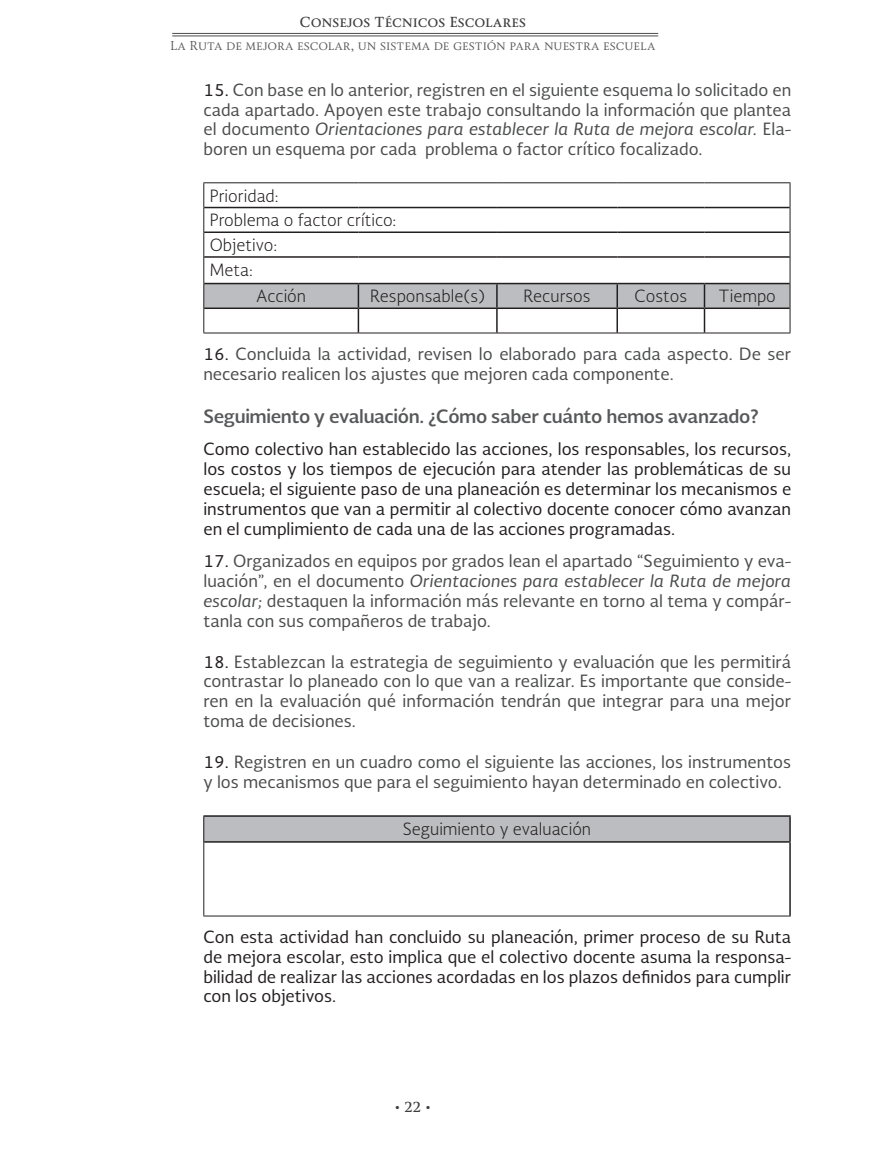
<style>
.page{position:relative;width:872px;height:1149px;background:#fff}
.page>*{position:absolute;margin:0;border:0;box-sizing:border-box;transform-origin:0 0}
.t1{font:700 18px "Soberana Sans";letter-spacing:-.02em;color:#57585a}
.t2{font:16.5px/19.8px "Soberana Sans";color:#4b4c4d;text-align:justify}
.t3{font:16.5px/19.8px "Soberana Sans";color:#231f20;text-align:justify}
.t4{font:300 16.5px/24.8px "Soberana Sans";color:#231f20}
.t5{font:700 13.5px "Soberana Titular";color:#3e3e3f}
.t6{font:13.5px "Soberana Sans";color:#3e3e3f}
.t7{font:12px "Soberana Titular";color:#57585a}
.s1{color:#231f20}
.s2{font-style:italic}
.s3{font-family:"Soberana Titular";font-weight:700}
</style>
<div class="page">
<hr style="left:172px;top:33px;width:486px;height:1px;background:#4b4c4d">
<hr style="left:172px;top:36px;width:486px;height:1px;background:#4b4c4d">
<hr style="left:203px;top:182px;width:155px;height:1px;background:#231f20">
<hr style="left:358px;top:182px;width:139px;height:1px;background:#231f20">
<hr style="left:497px;top:182px;width:120px;height:1px;background:#231f20">
<hr style="left:617px;top:182px;width:87px;height:1px;background:#231f20">
<hr style="left:704px;top:182px;width:86px;height:1px;background:#231f20">
<svg style="left:203px;top:183px;width:587px;height:149px"></svg>
<hr style="left:203px;top:332px;width:155px;height:1px;background:#231f20">
<hr style="left:358px;top:332px;width:139px;height:1px;background:#231f20">
<hr style="left:497px;top:332px;width:120px;height:1px;background:#231f20">
<hr style="left:617px;top:332px;width:87px;height:1px;background:#231f20">
<hr style="left:704px;top:332px;width:86px;height:1px;background:#231f20">
<div style="left:204px;top:815px;width:586px;height:26px;background:#bcbdc0"></div>
<hr style="left:203px;top:815px;width:587px;height:1px;background:#231f20">
<svg style="left:789px;top:816px;width:1px;height:24px"></svg>
<hr style="left:204px;top:840px;width:586px;height:2px;background:#231f20">
<hr style="left:789px;top:842px;width:1px;height:73px;background:#231f20">
<svg style="left:203px;top:816px;width:1px;height:25px"></svg>
<hr style="left:203px;top:841px;width:1px;height:74px;background:#231f20">
<hr style="left:203px;top:915px;width:587px;height:1px;background:#231f20">
<p class="t5" style="left:299px;top:14px;width:228px">Consejos Técnicos Escolares</p>
<p class="t7" style="left:170px;top:38px;width:487px">La Ruta de mejora escolar, un sistema de gestión para nuestra escuela</p>
<p class="t2" style="left:203px;top:79px;width:589px"><span class="s1">15.</span> Con base en lo anterior, registren en el siguiente esquema lo solicitado en cada apartado. Apoyen este trabajo consultando la información que plantea el documento <span class="s2">Orientaciones para establecer la Ruta de mejora escolar.</span> Ela&shy;boren un esquema por cada problema o factor crítico focalizado.</p>
<p class="t4" style="left:210px;top:182px;width:188px">Prioridad:<br>Problema o factor crítico:<br>Objetivo:<br>Meta:</p>
<p class="t4" style="left:256px;top:283px;width:51px">Acción</p>
<p class="t4" style="left:370px;top:283px;width:116px">Responsable(s)</p>
<p class="t4" style="left:523px;top:283px;width:69px">Recursos</p>
<p class="t4" style="left:634px;top:283px;width:54px">Costos</p>
<p class="t4" style="left:718px;top:283px;width:59px">Tiempo</p>
<p class="t2" style="left:203px;top:343px;width:589px"><span class="s1">16.</span> Concluida la actividad, revisen lo elaborado para cada aspecto. De ser necesario realicen los ajustes que mejoren cada componente.</p>
<p class="t1" style="left:203px;top:403px;width:557px">Seguimiento y evaluación. ¿Cómo saber cuánto hemos avanzado?</p>
<p class="t3" style="left:203px;top:438px;width:589px">Como colectivo han establecido las acciones, los responsables, los recursos, los costos y los tiempos de ejecución para atender las problemáticas de su escuela; el siguiente paso de una planeación es determinar los mecanismos e instrumentos que van a permitir al colectivo docente conocer cómo avanzan en el cumplimiento de cada una de las acciones programadas.</p>
<p class="t2" style="left:203px;top:550px;width:589px"><span class="s1">17.</span> Organizados en equipos por grados lean el apartado “Seguimiento y eva&shy;luación”, en el documento <span class="s2">Orientaciones para establecer la Ruta de mejora escolar;</span> destaquen la información más relevante en torno al tema y compár&shy;tanla con sus compañeros de trabajo.</p>
<p class="t2" style="left:203px;top:651px;width:589px"><span class="s1">18.</span> Establezcan la estrategia de seguimiento y evaluación que les permitirá contrastar lo planeado con lo que van a realizar. Es importante que conside&shy;ren en la evaluación qué información tendrán que integrar para una mejor toma de decisiones.</p>
<p class="t2" style="left:203px;top:751px;width:589px"><span class="s1">19.</span> Registren en un cuadro como el siguiente las acciones, los instrumentos y los mecanismos que para el seguimiento hayan determinado en colectivo.</p>
<p class="t4" style="left:403px;top:815px;width:190px">Seguimiento y evaluación</p>
<p class="t3" style="left:203px;top:926px;width:589px">Con esta actividad han concluido su planeación, primer proceso de su Ruta de mejora escolar, esto implica que el colectivo docente asuma la responsa&shy;bilidad de realizar las acciones acordadas en los plazos definidos para cumplir con los objetivos.</p>
<p class="t6" style="left:394px;top:1098px;width:38px">• <span class="s3">22</span> •</p>
</div>
